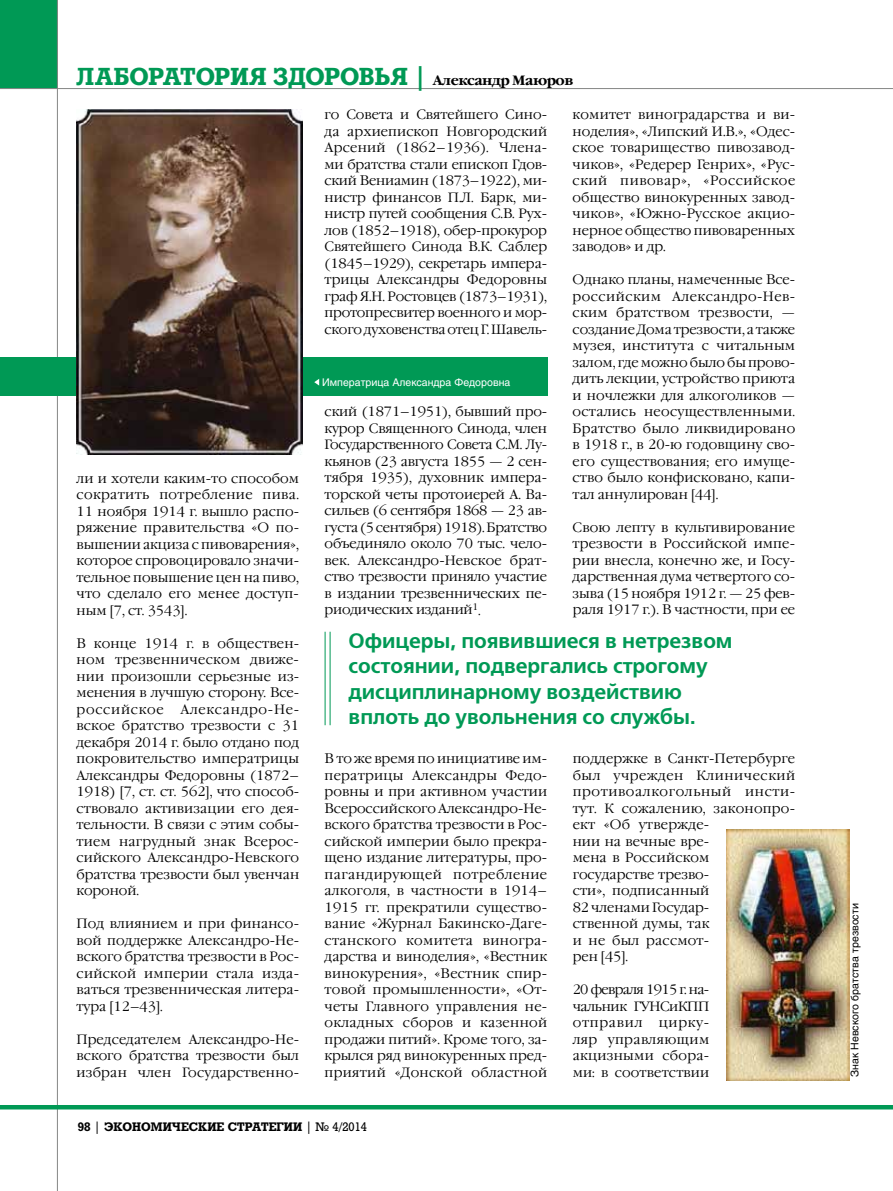
<style>
.page{position:relative;width:893px;height:1191px;background:#fff}
.page>*{position:absolute;margin:0;border:0;box-sizing:border-box;transform-origin:0 0}
.t1{font:700 24px "Rodeo";letter-spacing:-.005em;color:#095}
.t2{font:700 21px/25.5px "Free Set C";letter-spacing:-.005em;color:#095}
.t3{font:300 13.5px/16.5px "Garamond C";letter-spacing:.005em;color:#000;text-align:justify}
.t4{font:700 12px "Rodeo";color:#000}
.t5{font:10.5px "Helios";color:#fff}
.t6{font:10.5px "Helios";color:#000}
.s1{font-family:"Garamond C";font-size:13.5px;color:#000}
.s2{font-weight:400}
</style>
<div class="page">
<div style="left:0;top:0;width:58px;height:89px;background:#095"></div>
<hr style="left:57px;top:0;width:1px;height:1191px;background:#868786">
<hr style="left:0;top:88px;width:893px;height:1px;background:#868786">
<hr style="left:0;top:1105px;width:893px;height:4px;background:#095">
<div style="left:0;top:357px;width:547px;height:38px;background:#095"></div>
<img style="left:77px;top:109px;width:225px;height:346px">
<hr style="left:330px;top:631px;width:1px;height:94px;background:#095">
<hr style="left:325px;top:631px;width:1px;height:94px;background:#095">
<img style="left:726px;top:829px;width:124px;height:251px">
<svg style="left:314px;top:379px;width:5px;height:6px"></svg>
<h1 class="t1" style="left:77px;top:62px;width:498px">лаборатория здоровья | <span class="s1">Александр Маюров</span></h1>
<p class="t3" style="left:77px;top:470px;width:224px">ли и хотели каким-то способом сократить потребление пива.<br>11 ноября 1914 г. вышло распо&shy;ряжение правительства «О по&shy;вышении акциза с пивоварения», которое спровоцировало значи&shy;тельное повышение цен на пиво, что сделало его менее доступ&shy;ным [7, ст. 3543].</p>
<p class="t3" style="left:77px;top:635px;width:224px">В конце 1914 г. в обществен&shy;ном трезвенническом движе&shy;нии произошли серьезные из&shy;менения в лучшую сторону. Все&shy;российское Александро-Не&shy;вское братство трезвости с 31 декабря 2014 г. было отдано под покровительство императрицы Александры Федоровны (1872– 1918) [7, ст. ст. 562], что способ&shy;ствовало активизации его дея&shy;тельности. В связи с этим собы&shy;тием нагрудный знак Всерос&shy;сийского Александро-Невского братства трезвости был увенчан короной.</p>
<p class="t3" style="left:77px;top:915px;width:224px">Под влиянием и при финансо&shy;вой поддержке Александро-Не&shy;вского братства трезвости в Рос&shy;сийской империи стала изда&shy;ваться трезвенническая литера&shy;тура [12–43].</p>
<p class="t3" style="left:77px;top:1031px;width:224px">Председателем Александро-Не&shy;вского братства трезвости был избран член Государственно-</p>
<p class="t3" style="left:325px;top:107px;width:224px">го Совета и Святейшего Сино&shy;да архиепископ Новгородский Арсений (1862–1936). Члена&shy;ми братства стали епископ Гдов&shy;ский Вениамин (1873–1922), ми&shy;нистр финансов П.Л. Барк, ми&shy;нистр путей сообщения С.В. Рух&shy;лов (1852–1918), обер-прокурор Святейшего Синода В.К. Саблер (1845–1929), секретарь импера&shy;трицы Александры Федоровны граф Я.Н. Ростовцев (1873–1931), протопресвитер военного и мор&shy;ского духовенства отец Г. Шавель-</p>
<p class="t5" style="left:322px;top:376px;width:190px">Императрица Александра Федоровна</p>
<p class="t3" style="left:325px;top:404px;width:224px">ский (1871–1951), бывший про&shy;курор Священного Синода, член Государственного Совета С.М. Лу&shy;кьянов (23 августа 1855 — 2 сен&shy;тября 1935), духовник импера&shy;торской четы протоиерей А. Ва&shy;сильев (6 сентября 1868 — 23 ав&shy;густа (5сентября) 1918). Братство объединяло около 70 тыс. чело&shy;век. Александро-Невское брат&shy;ство трезвости приняло участие в издании трезвеннических пе&shy;риодических изданий<sup>1</sup>.</p>
<p class="t3" style="left:573px;top:107px;width:224px">комитет виноградарства и ви&shy;ноделия», «Липский И.В.», «Одес&shy;ское товарищество пивозавод&shy;чиков», «Редерер Генрих», «Рус&shy;ский пивовар», «Российское общество винокуренных завод&shy;чиков», «Южно-Русское акцио&shy;нерное общество пивоваренных заводов» и др.</p>
<p class="t3" style="left:573px;top:272px;width:224px">Однако планы, намеченные Все&shy;российским Александро-Нев&shy;ским братством трезвости, — создание Дома трезвости, а также музея, института с читальным залом, где можно было бы прово&shy;дить лекции, устройство приюта и ночлежки для алкоголиков — остались неосуществленными.<br>Братство было ликвидировано в 1918 г., в 20-ю годовщину сво&shy;его существования; его имуще&shy;ство было конфисковано, капи&shy;тал аннулирован [44].</p>
<p class="t3" style="left:573px;top:519px;width:224px">Свою лепту в культивирование трезвости в Российской импе&shy;рии внесла, конечно же, и Госу&shy;дарственная дума четвертого со&shy;зыва (15 ноября 1912 г. — 25 фев&shy;раля 1917 г.). В частности, при ее</p>
<h2 class="t2" style="left:349px;top:628px;width:385px">Офицеры, появившиеся в нетрезвом состоянии, подвергались строгому дисциплинарному воздействию вплоть до увольнения со службы.</h2>
<p class="t3" style="left:325px;top:750px;width:224px">В то же время по инициативе им&shy;ператрицы Александры Федо&shy;ровны и при активном участии Всероссийского Александро-Не&shy;вского братства трезвости в Рос&shy;сийской империи было прекра&shy;щено издание литературы, про&shy;пагандирующей потребление алкоголя, в частности в 1914– 1915 гг. прекратили существо&shy;вание «Журнал Бакинско-Даге&shy;станского комитета виногра&shy;дарства и виноделия», «Вестник винокурения», «Вестник спир&shy;товой промышленности», «От&shy;четы Главного управления не&shy;окладных сборов и казенной продажи питий». Кроме того, за&shy;крылся ряд винокуренных пред&shy;приятий «Донской областной</p>
<p class="t3" style="left:573px;top:750px;width:224px;text-align:left">поддержке в Санкт-Петербурге был учрежден Клинический противоалкогольный инсти&shy;тут. К сожалению, законопро&shy;ект «Об утвержде-<br>нии на вечные вре-<br>мена в Российском<br>государстве трезво-<br>сти», подписанный<br>82 членами Государ-<br>ственной думы, так<br>и не был рассмот-<br>рен [45].</p>
<p class="t3" style="left:573px;top:981px;width:138px">20 февраля 1915 г. на&shy;чальник ГУНСиКПП отправил цирку&shy;ляр управляющим акцизными сбора&shy;ми: в соответствии</p>
<p class="t4" style="left:78px;top:1119px;width:291px">98 <span class="s2">|</span> ЭКОНОМИЧЕСКИЕ СТРАТЕГИИ <span class="s2">| № 4/2014</span></p>
<p class="t6" style="left:849px;top:1077px;width:175px;rotate:-90deg">Знак Невского братства трезвости</p>
</div>
